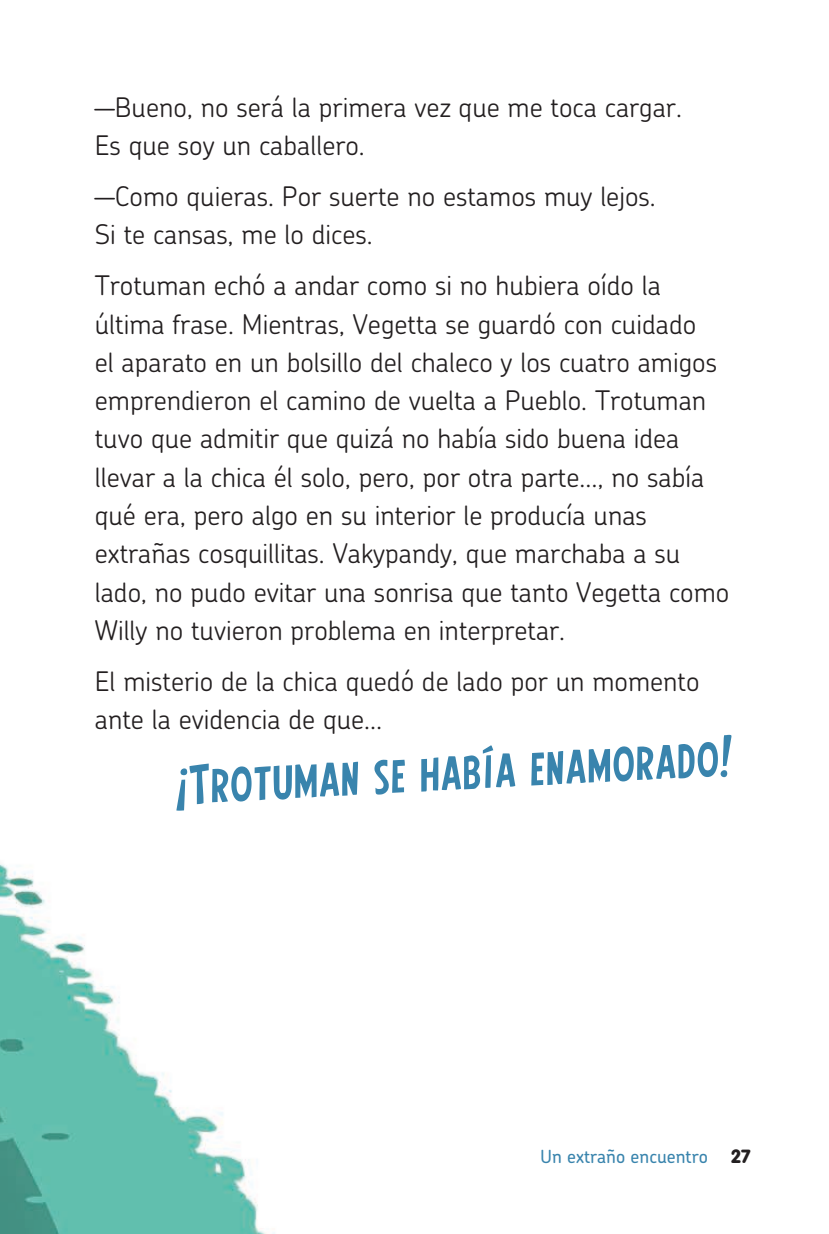
<style>
.page{position:relative;width:829px;height:1234px;background:#fff}
.page>*{position:absolute;margin:0;border:0;box-sizing:border-box;transform-origin:0 0}
.t1{font:54px "CC Doohickey";color:#3984ad}
.t2{font:300 27px/38.2px "Chevin";color:#231f20}
.t3{font:500 18px "Chevin";color:#3984ad}
.s1{font-family:"tutano.cc";font-weight:400;font-size:22.5px;color:#231f20}
</style>
<div class="page">
<img style="left:0;top:864px;width:275px;height:369px">
<p class="t2" style="left:95px;top:87px;width:589px">—Bueno, no será la primera vez que me toca cargar.<br>Es que soy un caballero.</p>
<p class="t2" style="left:95px;top:177px;width:563px">—Como quieras. Por suerte no estamos muy lejos.<br>Si te cansas, me lo dices.</p>
<p class="t2" style="left:95px;top:266px;width:636px">Trotuman echó a andar como si no hubiera oído la última frase. Mientras, Vegetta se guardó con cuidado<br>el aparato en un bolsillo del chaleco y los cuatro amigos emprendieron el camino de vuelta a Pueblo. Trotuman tuvo que admitir que quizá no había sido buena idea llevar a la chica él solo, pero, por otra parte…, no sabía qué era, pero algo en su interior le producía unas extrañas cosquillitas. Vakypandy, que marchaba a su lado, no pudo evitar una sonrisa que tanto Vegetta como Willy no tuvieron problema en interpretar.</p>
<p class="t2" style="left:95px;top:661px;width:606px">El misterio de la chica quedó de lado por un momento ante la evidencia de que…</p>
<h1 class="t1" style="left:174px;top:758px;width:559px;rotate:-3deg">¡Trotuman se había enamorado!</h1>
<p class="t3" style="left:540px;top:1144px;width:212px">Un extraño encuentro <span class="s1">27</span></p>
</div>
